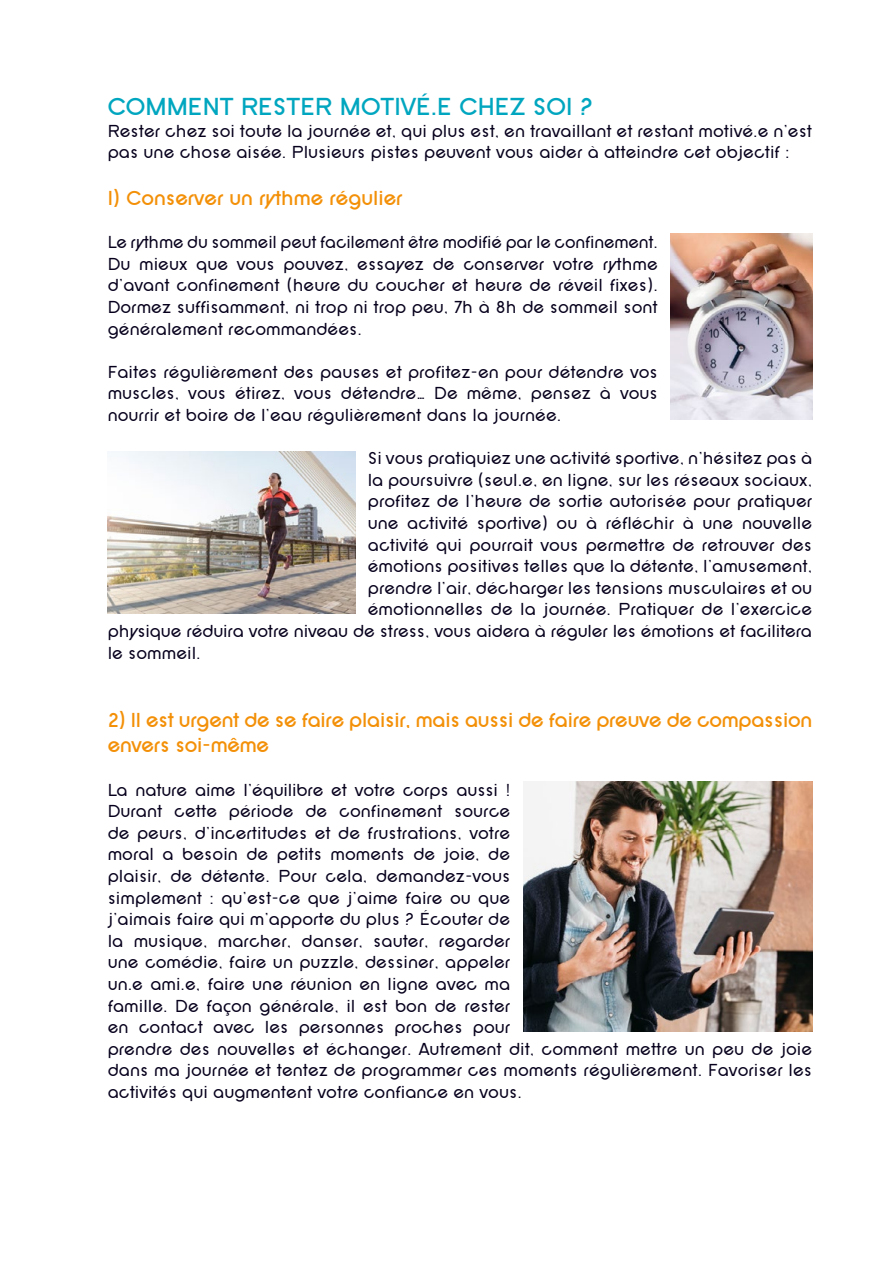
<style>
.page{position:relative;width:893px;height:1263px;background:#fff}
.page>*{position:absolute;margin:0;border:0;box-sizing:border-box;transform-origin:0 0}
.t1{font:700 25.5px "SF New Republic";color:#00a6bf}
.t2{font:700 21px/25.2px "SF New Republic";letter-spacing:-.01em;color:#f39008}
.t3{font:18px/21.6px "SF New Republic";color:#07001d}
.s1{font-family:"Myriad Pro"}
</style>
<div class="page">
<img style="left:671px;top:234px;width:141px;height:186px">
<img style="left:108px;top:451px;width:247px;height:162px">
<img style="left:523px;top:781px;width:289px;height:250px">
<h1 class="t1" style="left:108px;top:93px;width:487px">COMMENT RESTER MOTIVÉ.E CHEZ SOI ?</h1>
<p class="t3" style="left:108px;top:120px;width:706px">Rester chez soi toute la journée et, qui plus est, en travaillant et restant motivé.e n’est pas une chose aisée. Plusieurs pistes peuvent vous aider à atteindre cet objectif :</p>
<p class="t2" style="left:108px;top:186px;width:296px">1) Conserver un rythme régulier</p>
<p class="t3" style="left:108px;top:232px;width:552px;text-align:justify">Le rythme du sommeil peut facilement être modifié par le confinement.<br>Du mieux que vous pouvez, essayez de conserver votre rythme d’avant confinement (heure du coucher et heure de réveil fixes).<br>Dormez suffisamment, ni trop ni trop peu, 7h à 8h de sommeil sont généralement recommandées.</p>
<p class="t3" style="left:108px;top:361px;width:552px;text-align:justify">Faites régulièrement des pauses et profitez-en pour détendre vos muscles, vous étirez, vous détendre… De même, pensez à vous nourrir et boire de l’eau régulièrement dans la journée.</p>
<p class="t3" style="left:368px;top:448px;width:446px">Si vous pratiquiez une activité sportive, n’hésitez pas à</p>
<p class="t3" style="left:368px;top:469px;width:446px">la poursuivre (seul.e, en ligne, sur les réseaux sociaux,</p>
<p class="t3" style="left:368px;top:491px;width:446px">profitez de l’heure de sortie autorisée pour pratiquer</p>
<p class="t3" style="left:368px;top:513px;width:446px">une activité sportive) ou à réfléchir à une nouvelle</p>
<p class="t3" style="left:368px;top:534px;width:446px">activité qui pourrait vous permettre de retrouver des</p>
<p class="t3" style="left:368px;top:556px;width:446px">émotions positives telles que la détente, l’amusement,</p>
<p class="t3" style="left:368px;top:577px;width:446px">prendre l’air, décharger les tensions musculaires et ou</p>
<p class="t3" style="left:368px;top:599px;width:446px">émotionnelles de la journée. Pratiquer de l’exercice</p>
<p class="t3" style="left:108px;top:621px;width:706px">physique réduira votre niveau de stress, vous aidera à réguler les émotions et facilitera</p>
<p class="t3" style="left:108px;top:642px;width:94px">le sommeil.</p>
<p class="t2" style="left:108px;top:708px;width:706px">2) Il est urgent de se faire plaisir, mais aussi de faire preuve de compassion envers soi-même</p>
<p class="t3" style="left:108px;top:779px;width:706px">La nature aime l’équilibre et votre corps aussi !<br>Durant cette période de confinement source<br>de peurs, d’incertitudes et de frustrations, votre<br>moral a besoin de petits moments de joie, de<br>plaisir, de détente. Pour cela, demandez-vous<br>simplement : qu’est-ce que j’aime faire ou que<br>j’aimais faire qui m’apporte du plus ? Écouter de<br>la musique, marcher, danser, sauter, regarder<br>une comédie, faire un puzzle, dessiner, appeler<br>un.e ami.e, faire une réunion en ligne avec ma<br>famille. De fa<span class="s1">ç</span>on générale, il est bon de rester<br>en contact avec les personnes proches pour<br>prendre des nouvelles et échanger. Autrement dit, comment mettre un peu de joie dans ma journée et tentez de programmer ces moments régulièrement. Favoriser les activités qui augmentent votre confiance en vous.</p>
</div>
